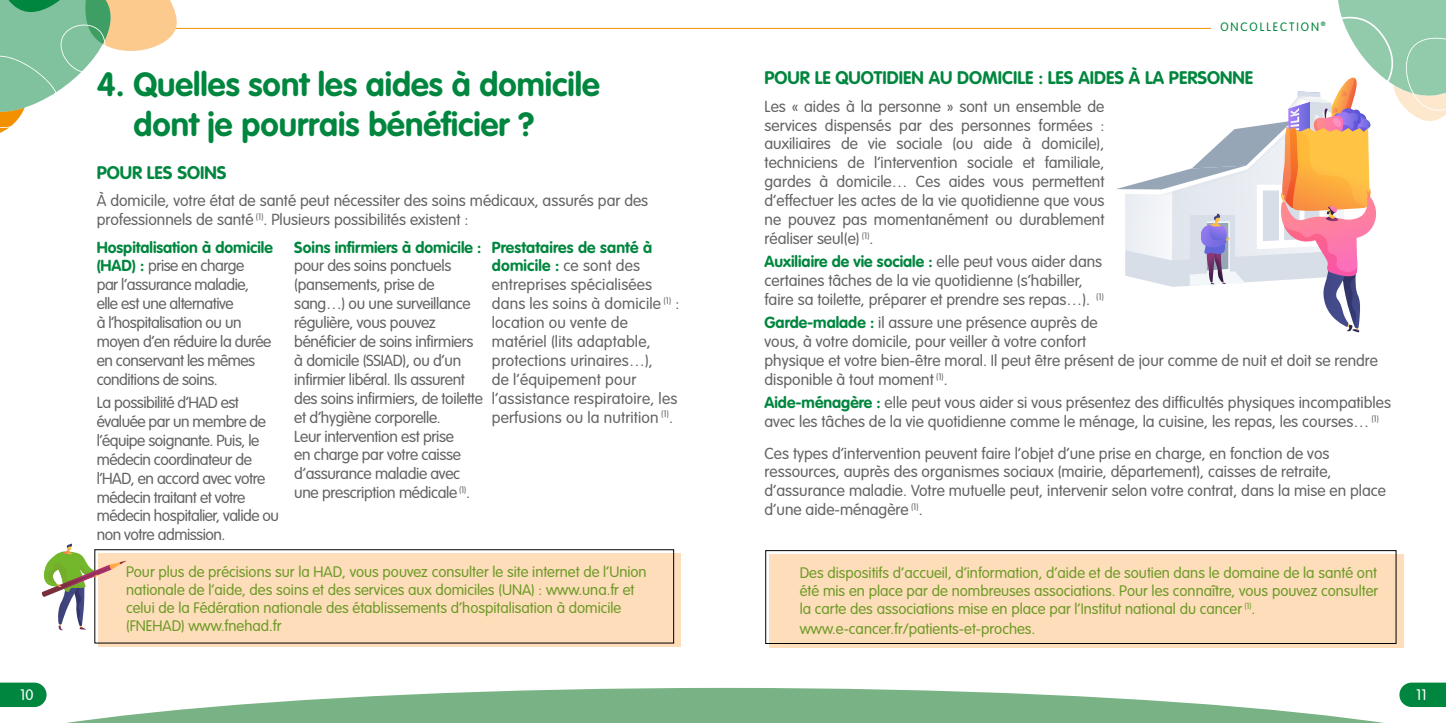
<style>
.page{position:relative;width:1446px;height:723px;background:#fff}
.page>*{position:absolute;margin:0;border:0;box-sizing:border-box;transform-origin:0 0}
.t1{font:700 33px/39.6px "VAG Rounded";color:#00863e}
.t2{font:700 18px "VAG Rounded";color:#00863e}
.t3{font:300 15.75px/18.9px "VAG Rounded";color:#646363}
.t4{font:300 15.75px/18.9px "VAG Rounded";letter-spacing:-.03em;color:#646363}
.t5{font:300 15.75px/18.9px "VAG Rounded";letter-spacing:-.02em;color:#646363}
.text_gray{font:300 15px/18px "VAG Rounded";color:#6d9a27;text-align:justify}
.t6{font:300 15px "VAG Rounded";color:#fff}
.t7{font:300 12px "VAG Rounded";letter-spacing:.16em;color:#00863e}
.s1{font-weight:700;color:#00863e}
</style>
<div class="page">
<hr style="left:171px;top:28px;width:1040px;height:1px;background:#f39000">
<svg style="left:0;top:682px;width:45px;height:6px"></svg>
<svg style="left:1401px;top:682px;width:45px;height:6px"></svg>
<svg style="left:0;top:688px;width:1446px;height:35px;fill:#79b284"></svg>
<svg style="left:0;top:0;width:185px;height:133px"></svg>
<div style="left:769px;top:554px;width:634px;height:93px;background:#fedeba"></div>
<div style="left:98px;top:553px;width:582px;height:94px;background:#fedeba"></div>
<div style="left:765px;top:550px;width:631px;height:94px;border:1px solid #000"></div>
<svg style="left:42px;top:544px;width:84px;height:86px"></svg>
<svg style="left:1115px;top:0;width:331px;height:333px"></svg>
<p class="t1" style="left:133px;top:64px;width:468px;text-indent:-37px">4. Quelles sont les aides à domicile dont je pourrais bénéficier ?</p>
<p class="t2" style="left:97px;top:162px;width:131px">POUR LES SOINS</p>
<p class="t3" style="left:97px;top:191px;width:553px">À domicile, votre état de santé peut nécessiter des soins médicaux, assurés par des professionnels de santé <sup>(1)</sup>. Plusieurs possibilités existent :</p>
<p class="t4" style="left:97px;top:237px;width:178px"><span class="s1">Hospitalisation à domicile (HAD) :</span> prise en charge<br>par l’assurance maladie, elle est une alternative<br>à l’hospitalisation ou un moyen d’en réduire la durée en conservant les mêmes conditions de soins.</p>
<p class="t4" style="left:97px;top:393px;width:184px">La possibilité d’HAD est évaluée par un membre de l’équipe soignante. Puis, le médecin coordinateur de l’HAD, en accord avec votre médecin traitant et votre médecin hospitalier, valide ou non votre admission.</p>
<p class="t5" style="left:294px;top:237px;width:190px"><span class="s1">Soins infirmiers à domicile : </span>pour des soins ponctuels (pansements, prise de sang…) ou une surveillance régulière, vous pouvez bénéficier de soins infirmiers à domicile (SSIAD), ou d’un infirmier libéral. Ils assurent des soins infirmiers, de toilette et d’hygiène corporelle.<br>Leur intervention est prise<br>en charge par votre caisse d’assurance maladie avec une prescription médicale <sup>(1)</sup>.</p>
<p class="t3" style="left:492px;top:237px;width:189px"><span class="s1">Prestataires de santé à domicile :</span> ce sont des entreprises spécialisées dans les soins à domicile <sup>(1)</sup> : location ou vente de matériel (lits adaptable, protections urinaires…),<br>de l’équipement pour l’assistance respiratoire, les perfusions ou la nutrition <sup>(1)</sup>.</p>
<p class="text_gray" style="left:126px;top:563px;width:522px;text-align:left">Pour plus de précisions sur la HAD, vous pouvez consulter le site internet de l’Union nationale de l’aide, des soins et des services aux domiciles (UNA) : www.una.fr et celui de la Fédération nationale des établissements d’hospitalisation à domicile (FNEHAD) www.fnehad.fr</p>
<p class="t7" style="left:1220px;top:20px;width:107px">ONCOLLECTION <sup>®</sup></p>
<p class="t2" style="left:764px;top:67px;width:490px">POUR LE QUOTIDIEN AU DOMICILE : LES AIDES À LA PERSONNE</p>
<p class="t3" style="left:764px;top:97px;width:341px;text-align:justify">Les « aides à la personne » sont un ensemble de services dispensés par des personnes formées : auxiliaires de vie sociale (ou aide à domicile), techniciens de l’intervention sociale et familiale, gardes à domicile… Ces aides vous permettent d’effectuer les actes de la vie quotidienne que vous ne pouvez pas momentanément ou durablement réaliser seul(e) <sup>(1)</sup>.</p>
<p class="t3" style="left:764px;top:252px;width:341px"><span class="s1">Auxiliaire de vie sociale :</span> elle peut vous aider dans certaines tâches de la vie quotidienne (s’habiller, faire sa toilette, préparer et prendre ses repas…). <sup>(1)</sup></p>
<p class="t3" style="left:764px;top:313px;width:615px"><span class="s1">Garde-malade :</span> il assure une présence auprès de<br>vous, à votre domicile, pour veiller à votre confort<br>physique et votre bien-être moral. Il peut être présent de jour comme de nuit et doit se rendre disponible à tout moment <sup>(1)</sup>.</p>
<p class="t3" style="left:764px;top:393px;width:628px"><span class="s1">Aide-ménagère :</span> elle peut vous aider si vous présentez des difficultés physiques incompatibles avec les tâches de la vie quotidienne comme le ménage, la cuisine, les repas, les courses… <sup>(1)</sup></p>
<p class="t3" style="left:764px;top:443px;width:623px">Ces types d’intervention peuvent faire l’objet d’une prise en charge, en fonction de vos ressources, auprès des organismes sociaux (mairie, département), caisses de retraite, d’assurance maladie. Votre mutuelle peut, intervenir selon votre contrat, dans la mise en place d’une aide-ménagère <sup>(1)</sup>.</p>
<p class="text_gray" style="left:800px;top:563px;width:580px">Des dispositifs d’accueil, d’information, d’aide et de soutien dans le domaine de la santé ont été mis en place par de nombreuses associations. Pour les connaître, vous pouvez consulter la carte des associations mise en place par l’Institut national du cancer <sup>(1)</sup>.</p>
<p class="text_gray" style="left:800px;top:620px;width:237px">www.e-cancer.fr/patients-et-proches.</p>
<p class="t6" style="left:20px;top:686px;width:15px">10</p>
<p class="t6" style="left:1416px;top:686px;width:12px">11</p>
</div>
